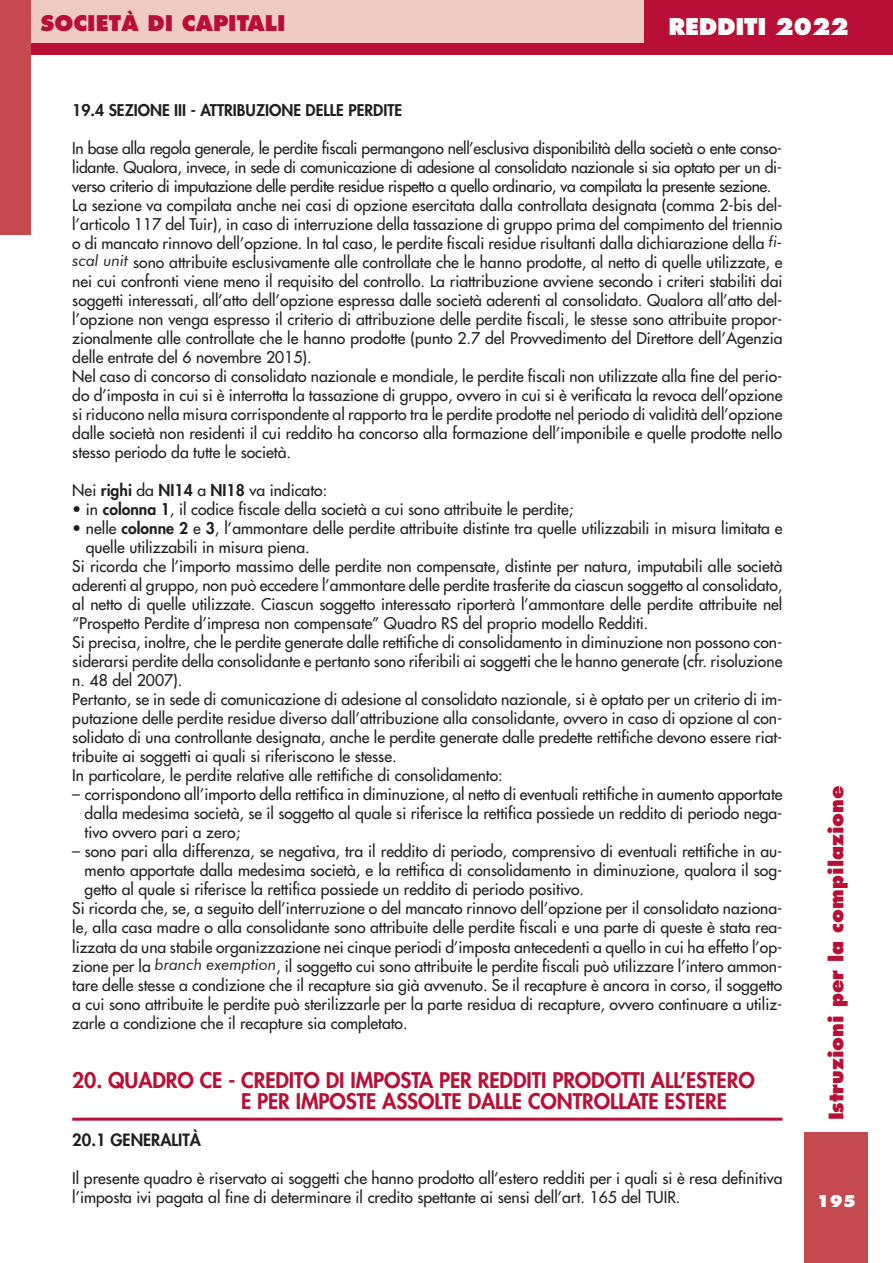
<style>
.page{position:relative;width:893px;height:1263px;background:#fff}
.page>*{position:absolute;margin:0;border:0;box-sizing:border-box;transform-origin:0 0}
.t1{font:800 22.5px "Futura";letter-spacing:-.015em;color:#fff}
.t2{font:800 21px/21.3px "Futura";letter-spacing:-.005em;color:#b90f36}
.t3{font:800 21px "Futura";color:#b90f36}
.t4{font:800 19.5px "Futura";color:#b90f36}
.t5{font:800 16.5px "Futura";color:#231f20}
.t6{font:15.75px/19px "Futura";color:#231f20;text-align:justify}
.t7{font:800 15.75px "Futura";color:#231f20}
.t8{font:800 15.75px "Futura";color:#fff}
.s1{font-family:"Futura BT";font-style:italic}
.s2{font-weight:800}
</style>
<div class="page">
<hr style="left:72px;top:1118px;width:710px;height:3px;background:#b90f36">
<div style="left:804px;top:1132px;width:64px;height:131px;background:#c44a50"></div>
<div style="left:30px;top:0;width:863px;height:54px;background:#b90f36"></div>
<div style="left:30px;top:0;width:614px;height:43px;background:#efcbc3"></div>
<div style="left:0;top:0;width:30px;height:235px;background:#c44a50"></div>
<p class="t3" style="left:41px;top:14px;width:246px">SOCIETÀ DI CAPITALI</p>
<p class="t1" style="left:669px;top:16px;width:182px">REDDITI 2022</p>
<p class="t7" style="left:72px;top:102px;width:331px">19.4 SEZIONE III - ATTRIBUZIONE DELLE PERDITE</p>
<p class="t6" style="left:72px;top:139px;width:711px">In base alla regola generale, le perdite fiscali permangono nell’esclusiva disponibilità della società o ente conso&shy;lidante. Qualora, invece, in sede di comunicazione di adesione al consolidato nazionale si sia optato per un di&shy;verso criterio di imputazione delle perdite residue rispetto a quello ordinario, va compilata la presente sezione.</p>
<p class="t6" style="left:72px;top:197px;width:712px">La sezione va compilata anche nei casi di opzione esercitata dalla controllata designata (comma 2-bis del&shy;l’articolo 117 del Tuir), in caso di interruzione della tassazione di gruppo prima del compimento del triennio o di mancato rinnovo dell’opzione. In tal caso, le perdite fiscali residue risultanti dalla dichiarazione della <span class="s1">fi&shy;scal unit</span> sono attribuite esclusivamente alle controllate che le hanno prodotte, al netto di quelle utilizzate, e nei cui confronti viene meno il requisito del controllo. La riattribuzione avviene secondo i criteri stabiliti dai soggetti interessati, all’atto dell’opzione espressa dalle società aderenti al consolidato. Qualora all’atto del&shy;l’opzione non venga espresso il criterio di attribuzione delle perdite fiscali, le stesse sono attribuite propor&shy;zionalmente alle controllate che le hanno prodotte (punto 2.7 del Provvedimento del Direttore dell’Agenzia delle entrate del 6 novembre 2015).</p>
<p class="t6" style="left:72px;top:368px;width:712px">Nel caso di concorso di consolidato nazionale e mondiale, le perdite fiscali non utilizzate alla fine del perio&shy;do d’imposta in cui si è interrotta la tassazione di gruppo, ovvero in cui si è verificata la revoca dell’opzione si riducono nella misura corrispondente al rapporto tra le perdite prodotte nel periodo di validità dell’opzione dalle società non residenti il cui reddito ha concorso alla formazione dell’imponibile e quelle prodotte nello stesso periodo da tutte le società.</p>
<p class="t6" style="left:72px;top:482px;width:256px">Nei <span class="s2">righi</span> da <span class="s2">NI14</span> a <span class="s2">NI18</span> va indicato:</p>
<p class="t6" style="left:72px;top:501px;width:502px">• in <span class="s2">colonna 1</span>, il codice fiscale della società a cui sono attribuite le perdite;</p>
<p class="t6" style="left:86px;top:520px;width:698px;text-indent:-14px">• nelle <span class="s2">colonne 2</span> e <span class="s2">3</span>, l’ammontare delle perdite attribuite distinte tra quelle utilizzabili in misura limitata e quelle utilizzabili in misura piena.</p>
<p class="t6" style="left:72px;top:558px;width:712px">Si ricorda che l’importo massimo delle perdite non compensate, distinte per natura, imputabili alle società aderenti al gruppo, non può eccedere l’ammontare delle perdite trasferite da ciascun soggetto al consolidato, al netto di quelle utilizzate. Ciascun soggetto interessato riporterà l’ammontare delle perdite attribuite nel “Prospetto Perdite d’impresa non compensate” Quadro RS del proprio modello Redditi.</p>
<p class="t6" style="left:72px;top:634px;width:712px">Si precisa, inoltre, che le perdite generate dalle rettifiche di consolidamento in diminuzione non possono con&shy;siderarsi perdite della consolidante e pertanto sono riferibili ai soggetti che le hanno generate (cfr. risoluzione n. 48 del 2007).</p>
<p class="t6" style="left:72px;top:691px;width:712px">Pertanto, se in sede di comunicazione di adesione al consolidato nazionale, si è optato per un criterio di im&shy;putazione delle perdite residue diverso dall’attribuzione alla consolidante, ovvero in caso di opzione al con&shy;solidato di una controllante designata, anche le perdite generate dalle predette rettifiche devono essere riat&shy;tribuite ai soggetti ai quali si riferiscono le stesse.</p>
<p class="t6" style="left:72px;top:767px;width:432px">In particolare, le perdite relative alle rettifiche di consolidamento:</p>
<p class="t6" style="left:85px;top:786px;width:699px;text-indent:-12px">– corrispondono all’importo della rettifica in diminuzione, al netto di eventuali rettifiche in aumento apportate dalla medesima società, se il soggetto al quale si riferisce la rettifica possiede un reddito di periodo nega&shy;tivo ovvero pari a zero;</p>
<p class="t6" style="left:85px;top:843px;width:699px;text-indent:-12px">– sono pari alla differenza, se negativa, tra il reddito di periodo, comprensivo di eventuali rettifiche in au&shy;mento apportate dalla medesima società, e la rettifica di consolidamento in diminuzione, qualora il sog&shy;getto al quale si riferisce la rettifica possiede un reddito di periodo positivo.</p>
<p class="t6" style="left:72px;top:900px;width:712px">Si ricorda che, se, a seguito dell’interruzione o del mancato rinnovo dell’opzione per il consolidato naziona&shy;le, alla casa madre o alla consolidante sono attribuite delle perdite fiscali e una parte di queste è stata rea&shy;lizzata da una stabile organizzazione nei cinque periodi d’imposta antecedenti a quello in cui ha effetto l’op&shy;zione per la <span class="s1">branch exemption</span>, il soggetto cui sono attribuite le perdite fiscali può utilizzare l’intero ammon&shy;tare delle stesse a condizione che il recapture sia già avvenuto. Se il recapture è ancora in corso, il soggetto a cui sono attribuite le perdite può sterilizzarle per la parte residua di recapture, ovvero continuare a utiliz&shy;zarle a condizione che il recapture sia completato.</p>
<p class="t2" style="left:241px;top:1071px;width:515px;text-indent:-169px">20. QUADRO CE - CREDITO DI IMPOSTA PER REDDITI PRODOTTI ALL’ESTERO<br>E PER IMPOSTE ASSOLTE DALLE CONTROLLATE ESTERE</p>
<p class="t5" style="left:72px;top:1132px;width:130px">20.1 GENERALITÀ</p>
<p class="t6" style="left:72px;top:1170px;width:712px">Il presente quadro è riservato ai soggetti che hanno prodotto all’estero redditi per i quali si è resa definitiva l’imposta ivi pagata al fine di determinare il credito spettante ai sensi dell’art. 165 del TUIR.</p>
<p class="t4" style="left:827px;top:1120px;width:337px;rotate:-90deg">Istruzioni per la compilazione</p>
<p class="t8" style="left:817px;top:1194px;width:41px">195</p>
</div>
